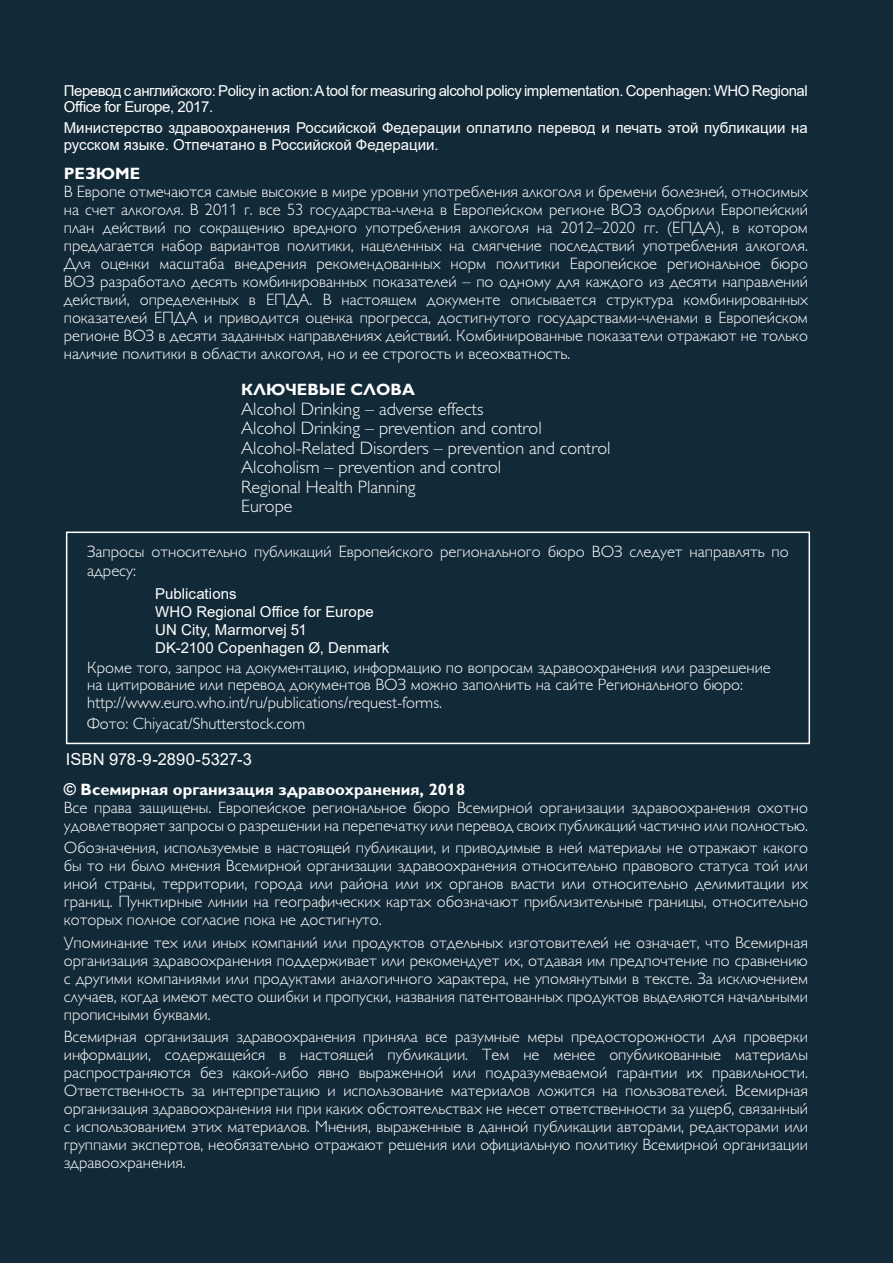
<style>
.page{position:relative;width:893px;height:1263px;background:#122a38}
.page>*{position:absolute;margin:0;border:0;box-sizing:border-box;transform-origin:0 0}
.t1{font:18px/19.5px "Gill Sans Light C";color:#fff}
.t2{font:16.5px/18px "Gill Sans Light C";color:#fff;text-align:justify}
.t3{font:700 16.5px "Gill Sans C";color:#fff}
.t4{font:16.5px "Arial";color:#fff}
.t5{font:15px/18px "Arial";color:#fff}
.t6{font:15px/16.5px "Arial";letter-spacing:-.03em;color:#fff}
</style>
<div class="page">
<div style="left:66px;top:531px;width:744px;height:213px;border:2px solid #fff"></div>
<p class="t6" style="left:64px;top:82px;width:745px">Перевод с английского: Policy in action: A tool for measuring alcohol policy implementation. Copenhagen: WHO Regional<br>Office for Europe, 2017.</p>
<p class="t5" style="left:64px;top:120px;width:746px;line-height:16.5px">Министерство здравоохранения Российской Федерации оплатило перевод и печать этой публикации на русском языке. Отпечатано в Российской Федерации.</p>
<p class="t3" style="left:64px;top:164px;width:78px">РЕЗЮМЕ</p>
<p class="t2" style="left:64px;top:182px;width:746px">В Европе отмечаются самые высокие в мире уровни употребления алкоголя и бремени болезней, относимых на счет алкоголя. В 2011 г. все 53 государства-члена в Европейском регионе ВОЗ одобрили Европейский план действий по сокращению вредного употребления алкоголя на 2012–2020 гг. (ЕПДА), в котором предлагается набор вариантов политики, нацеленных на смягчение последствий употребления алкоголя.<br>Для оценки масштаба внедрения рекомендованных норм политики Европейское региональное бюро ВОЗ разработало десять комбинированных показателей – по одному для каждого из десяти направлений действий, определенных в ЕПДА. В настоящем документе описывается структура комбинированных показателей ЕПДА и приводится оценка прогресса, достигнутого государствами-членами в Европейском регионе ВОЗ в десяти заданных направлениях действий. Комбинированные показатели отражают не только наличие политики в области алкоголя, но и ее строгость и всеохватность.</p>
<p class="t3" style="left:241px;top:381px;width:175px">КЛЮЧЕВЫЕ СЛОВА</p>
<p class="t1" style="left:241px;top:399px;width:371px">Alcohol Drinking – adverse effects<br>Alcohol Drinking – prevention and control Alcohol-Related Disorders – prevention and control Alcoholism – prevention and control<br>Regional Health Planning<br>Europe</p>
<p class="t2" style="left:87px;top:542px;width:703px;line-height:19.5px">Запросы относительно публикаций Европейского регионального бюро ВОЗ следует направлять по адресу:</p>
<p class="t5" style="left:155px;top:584px;width:236px">Publications<br>WHO Regional Office for Europe<br>UN City, Marmorvej 51<br>DK-2100 Copenhagen Ø, Denmark</p>
<p class="t2" style="left:87px;top:660px;width:685px;line-height:16.5px">Кроме того, запрос на документацию, информацию по вопросам здравоохранения или разрешение на цитирование или перевод документов ВОЗ можно заполнить на сайте Регионального бюро:</p>
<p class="t2" style="left:87px;top:692px;width:356px;line-height:20.7px">http://www.euro.who.int/ru/publications/request-forms.<br>Фото: Chiyacat/Shutterstock.com</p>
<p class="t4" style="left:66px;top:747px;width:188px">ISBN 978-9-2890-5327-3</p>
<p class="t3" style="left:64px;top:780px;width:403px">© Всемирная организация здравоохранения, 2018</p>
<p class="t2" style="left:64px;top:799px;width:746px">Все права защищены. Европейское региональное бюро Всемирной организации здравоохранения охотно удовлетворяет запросы о разрешении на перепечатку или перевод своих публикаций частично или полностью.</p>
<p class="t2" style="left:64px;top:839px;width:746px">Обозначения, используемые в настоящей публикации, и приводимые в ней материалы не отражают какого бы то ни было мнения Всемирной организации здравоохранения относительно правового статуса той или иной страны, территории, города или района или их органов власти или относительно делимитации их границ. Пунктирные линии на географических картах обозначают приблизительные границы, относительно которых полное согласие пока не достигнуто.</p>
<p class="t2" style="left:64px;top:933px;width:746px">Упоминание тех или иных компаний или продуктов отдельных изготовителей не означает, что Всемирная организация здравоохранения поддерживает или рекомендует их, отдавая им предпочтение по сравнению с другими компаниями или продуктами аналогичного характера, не упомянутыми в тексте. За исключением случаев, когда имеют место ошибки и пропуски, названия патентованных продуктов выделяются начальными прописными буквами.</p>
<p class="t2" style="left:64px;top:1027px;width:746px">Всемирная организация здравоохранения приняла все разумные меры предосторожности для проверки информации, содержащейся в настоящей публикации. Тем не менее опубликованные материалы распространяются без какой-либо явно выраженной или подразумеваемой гарантии их правильности.<br>Ответственность за интерпретацию и использование материалов ложится на пользователей. Всемирная организация здравоохранения ни при каких обстоятельствах не несет ответственности за ущерб, связанный с использованием этих материалов. Мнения, выраженные в данной публикации авторами, редакторами или группами экспертов, необязательно отражают решения или официальную политику Всемирной организации здравоохранения.</p>
</div>
